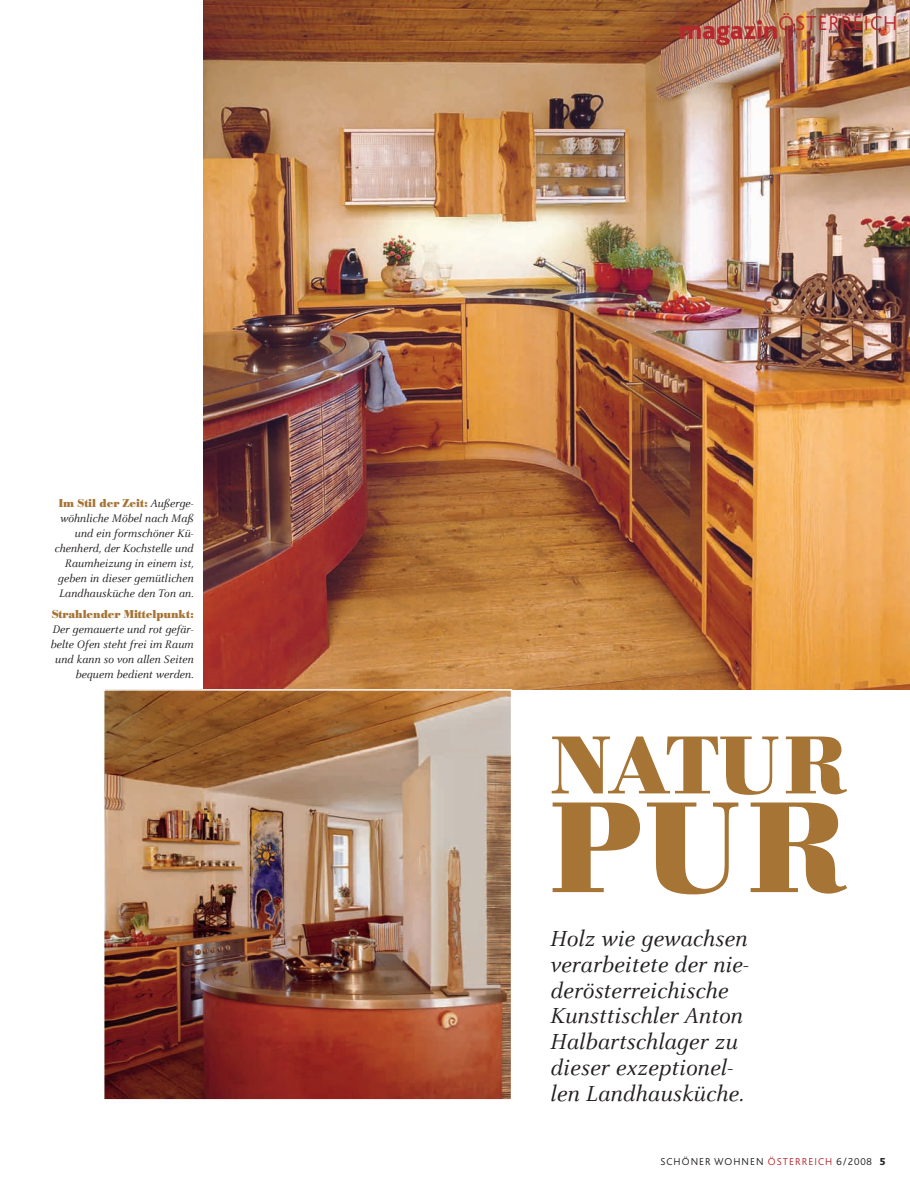
<style>
.page{position:relative;width:910px;height:1193px;background:#fff}
.page>*{position:absolute;margin:0;border:0;box-sizing:border-box;transform-origin:0 0}
.t1{font:700 126.9px "B Bodoni";color:#a67435}
.t2{font:700 80.55px "B Bodoni";letter-spacing:-.005em;color:#a67435}
.t3{font:italic 24px/26px "Celeste";letter-spacing:.005em;color:#231f20}
.t4{font:300 21px "Bliss";letter-spacing:.05em;color:#b7282e}
.t5{font:italic 12px/15px "Celeste";color:#231f20;text-align:right}
.t6{font:700 11.25px "B Bodoni";color:#a67435}
.t7{font:300 10.5px "Bliss";letter-spacing:.105em;color:#231f20}
.s1{font-family:"Celeste";font-weight:400;font-style:italic;font-size:12px;color:#231f20}
.s2{font-weight:800;font-size:27px}
.s3{color:#b7282e}
.s4{font-weight:800}
</style>
<div class="page">
<img style="left:103px;top:0;width:807px;height:1100px">
<p class="t6" style="left:59px;top:498px;width:136px">Im Stil der Zeit: <span class="s1">Außerge-</span></p>
<p class="t5" style="left:54px;top:511px;width:141px">wöhnliche Möbel nach Maß und ein formschöner Kü&shy;chenherd, der Kochstelle und<br>Raumheizung in einem ist, geben in dieser gemütlichen<br>Landhausküche den Ton an.</p>
<p class="t6" style="left:52px;top:609px;width:143px">Strahlender Mittelpunkt:</p>
<p class="t5" style="left:50px;top:622px;width:145px">Der gemauerte und rot gefär&shy;belte Ofen steht frei im Raum und kann so von allen Seiten bequem bedient werden.</p>
<h3 class="t4" style="left:679px;top:14px;width:220px"><span class="s2">magazin</span>ÖSTERREICH</h3>
<h2 class="t2" style="left:551px;top:735px;width:297px">NATUR</h2>
<h1 class="t1" style="left:551px;top:801px;width:297px">PUR</h1>
<h3 class="t3" style="left:550px;top:927px;width:200px">Holz wie gewachsen verarbeitete der nie&shy;derösterreichische<br>Kunsttischler Anton<br>Halbartschlager zu dieser exzeptionel&shy;len Landhausküche.</h3>
<p class="t7" style="left:660px;top:1157px;width:227px">SCHÖNER WOHNEN <span class="s3">ÖSTERREICH</span> 6/2008 <span class="s4">5</span></p>
</div>
